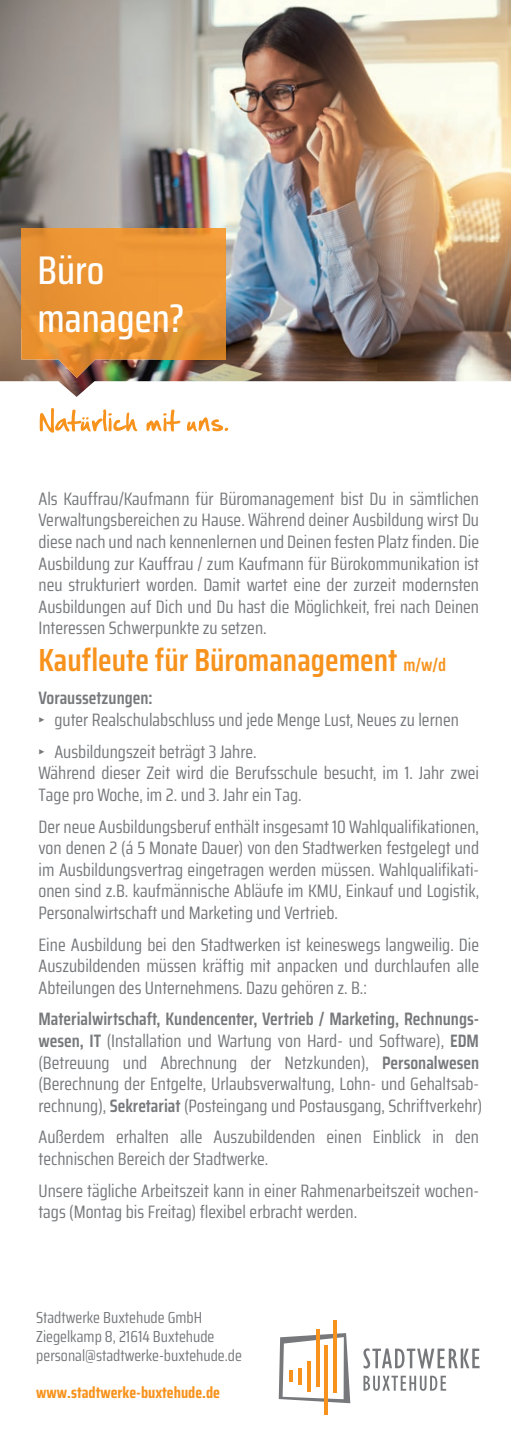
<style>
.page{position:relative;width:511px;height:1429px;background:#fff}
.page>*{position:absolute;margin:0;border:0;box-sizing:border-box;transform-origin:0 0}
.t1{font:500 40px/48px "Saira Condensed";color:#fff}
.t2{font:600 32px "Saira Condensed";color:#f7931d}
.t3{font:18px/21.6px "Saira Condensed";color:#76787b}
.t4{font:600 18px "Saira Condensed";color:#76787b}
.t5{font:16px/19.2px "Saira Condensed";color:#76787b}
.t6{font:700 16px "Saira Condensed";color:#f7931d}
.s1{font-size:18px}
.s2{font-weight:600}
</style>
<div class="page">
<img style="left:0;top:0;width:510px;height:397px">
<img style="left:21px;top:229px;width:136px;height:149px">
<img style="left:157px;top:229px;width:68px;height:130px">
<svg style="left:40px;top:408px;width:97px;height:25px"></svg>
<svg style="left:146px;top:409px;width:34px;height:23px"></svg>
<svg style="left:187px;top:417px;width:41px;height:14px"></svg>
<svg style="left:278px;top:1333px;width:72px;height:70px"></svg>
<svg style="left:306px;top:1361px;width:4px;height:31px"></svg>
<hr style="left:324px;top:1346px;width:4px;height:69px;background:#f7931d">
<hr style="left:333px;top:1320px;width:4px;height:72px;background:#f7931d">
<svg style="left:315px;top:1329px;width:4px;height:58px"></svg>
<svg style="left:297px;top:1368px;width:4px;height:17px"></svg>
<hr style="left:289px;top:1370px;width:4px;height:11px;background:#f7931d">
<svg style="left:363px;top:1375px;width:82px;height:16px"></svg>
<svg style="left:363px;top:1348px;width:116px;height:20px"></svg>
<h1 class="t1" style="left:37px;top:245px;width:148px">Büro managen?</h1>
<p class="t3" style="left:38px;top:487px;width:441px;text-align:justify">Als Kauffrau/Kaufmann für Büromanagement bist Du in sämtlichen Verwaltungsbereichen zu Hause. Während deiner Ausbildung wirst Du diese nach und nach kennenlernen und Deinen festen Platz finden. Die Ausbildung zur Kauffrau / zum Kaufmann für Bürokommunikation ist neu strukturiert worden. Damit wartet eine der zurzeit modernsten Ausbildungen auf Dich und Du hast die Möglichkeit, frei nach Deinen Interessen Schwerpunkte zu setzen.</p>
<h2 class="t2" style="left:38px;top:635px;width:409px">Kaufleute für Büromanagement <span class="s1">m/w/d</span></h2>
<p class="t4" style="left:38px;top:684px;width:115px">Voraussetzungen:</p>
<p class="t3" style="left:38px;top:708px;width:421px">→ guter Realschulabschluss und jede Menge Lust, Neues zu lernen</p>
<p class="t3" style="left:38px;top:740px;width:442px">→ Ausbildungszeit beträgt 3 Jahre.<br>Während dieser Zeit wird die Berufsschule besucht, im 1. Jahr zwei<br>Tage pro Woche, im 2. und 3. Jahr ein Tag.</p>
<p class="t3" style="left:38px;top:815px;width:442px;text-align:justify">Der neue Ausbildungsberuf enthält insgesamt 10 Wahlqualifikationen, von denen 2 (á 5 Monate Dauer) von den Stadtwerken festgelegt und im Ausbildungsvertrag eingetragen werden müssen. Wahlqualifikati&shy;onen sind z.B. kaufmännische Abläufe im KMU, Einkauf und Logistik, Personalwirtschaft und Marketing und Vertrieb.</p>
<p class="t3" style="left:38px;top:933px;width:441px;text-align:justify">Eine Ausbildung bei den Stadtwerken ist keineswegs langweilig. Die Auszubildenden müssen kräftig mit anpacken und durchlaufen alle Abteilungen des Unternehmens. Dazu gehören z. B.:</p>
<p class="t3" style="left:38px;top:1008px;width:445px"><span class="s2">Materialwirtschaft, Kundencenter, Vertrieb / Marketing, Rechnungs&shy;wesen, IT</span> (Installation und Wartung von Hard- und Software), <span class="s2">EDM </span>(Betreuung und Abrechnung der Netzkunden), <span class="s2">Personalwesen </span>(Berechnung der Entgelte, Urlaubsverwaltung, Lohn- und Gehaltsab&shy;rechnung), <span class="s2">Sekretariat</span> (Posteingang und Postausgang, Schriftverkehr)</p>
<p class="t3" style="left:38px;top:1126px;width:441px">Außerdem erhalten alle Auszubildenden einen Einblick in den technischen Bereich der Stadtwerke.</p>
<p class="t3" style="left:38px;top:1179px;width:441px">Unsere tägliche Arbeitszeit kann in einer Rahmenarbeitszeit wochen&shy;tags (Montag bis Freitag) flexibel erbracht werden.</p>
<p class="t5" style="left:36px;top:1307px;width:207px">Stadtwerke Buxtehude GmbH<br>Ziegelkamp 8, 21614 Buxtehude personal@stadtwerke-buxtehude.de</p>
<p class="t6" style="left:36px;top:1380px;width:185px">www.stadtwerke-buxtehude.de</p>
</div>
